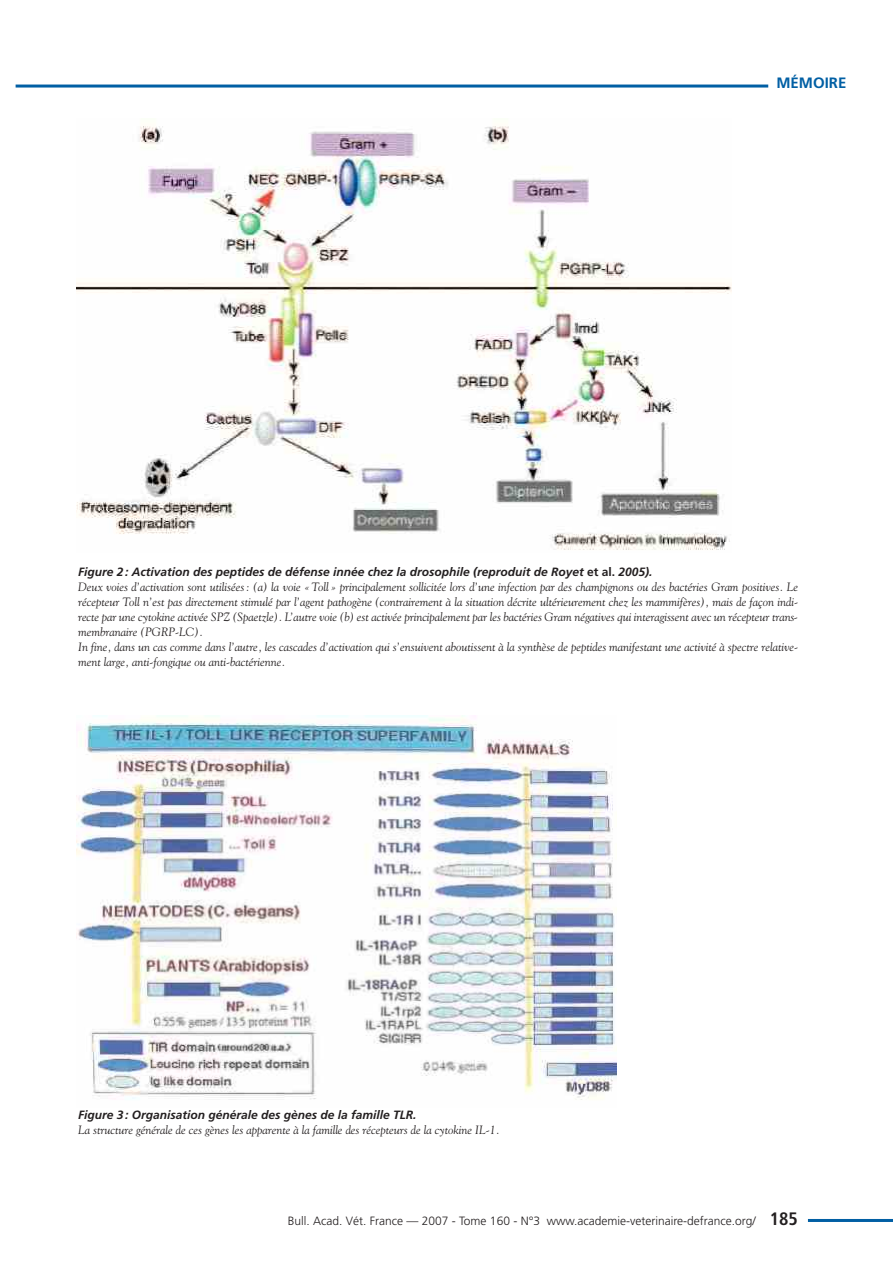
<style>
.page{position:relative;width:893px;height:1263px;background:#fff}
.page>*{position:absolute;margin:0;border:0;box-sizing:border-box;transform-origin:0 0}
.t1{font:700 15px "Frutiger";color:#015fa4}
.t2{font:italic 12px/15px "Goudy";color:#231f20}
.t3{font:italic 700 12px "Frutiger";color:#231f20}
.t4{font:300 12px "Frutiger";color:#231f20}
.s1{font-style:normal}
.s2{font-weight:700;font-stretch:condensed;font-size:18px}
</style>
<div class="page">
<hr style="left:808px;top:1219px;width:85px;height:3px;background:#015fa4">
<hr style="left:16px;top:85px;width:752px;height:3px;background:#015fa4">
<img style="left:77px;top:715px;width:539px;height:385px">
<img style="left:77px;top:126px;width:654px;height:424px">
<p class="t1" style="left:776px;top:76px;width:72px">MÉMOIRE</p>
<p class="t3" style="left:78px;top:567px;width:576px">Figure 2 : Activation des peptides de défense innée chez la drosophile (reproduit de Royet <span class="s1">et al.</span> 2005).</p>
<p class="t2" style="left:78px;top:579px;width:722px">Deux voies d’activation sont utilisées: (a) la voie «Toll » principalement sollicitée lors d’une infection par des champignons ou des bactéries Gram positives. Le récepteur Toll n’est pas directement stimulé par l’agent pathogène (contrairement à la situation décrite ultérieurement chez les mammifères), mais de façon indi&shy;recte par une cytokine activée SPZ (Spaetzle). L’autre voie (b) est activée principalement par les bactéries Gram négatives qui interagissent avec un récepteur trans&shy;membranaire (PGRP-LC).<br>In fine, dans un cas comme dans l’autre, les cascades d’activation qui s’ensuivent aboutissent à la synthèse de peptides manifestant une activité à spectre relative&shy;ment large, anti-fongique ou anti-bactérienne.</p>
<p class="t3" style="left:78px;top:1109px;width:340px">Figure 3 : Organisation générale des gènes de la famille TLR.</p>
<p class="t2" style="left:78px;top:1122px;width:423px">La structure générale de ces gènes les apparente à la famille des récepteurs de la cytokine IL-1.</p>
<p class="t4" style="left:288px;top:1216px;width:511px">Bull. Acad. Vét. France — 2007 - Tome 160 - N°3 www.academie-veterinaire-defrance.org/ <span class="s2">185</span></p>
</div>
